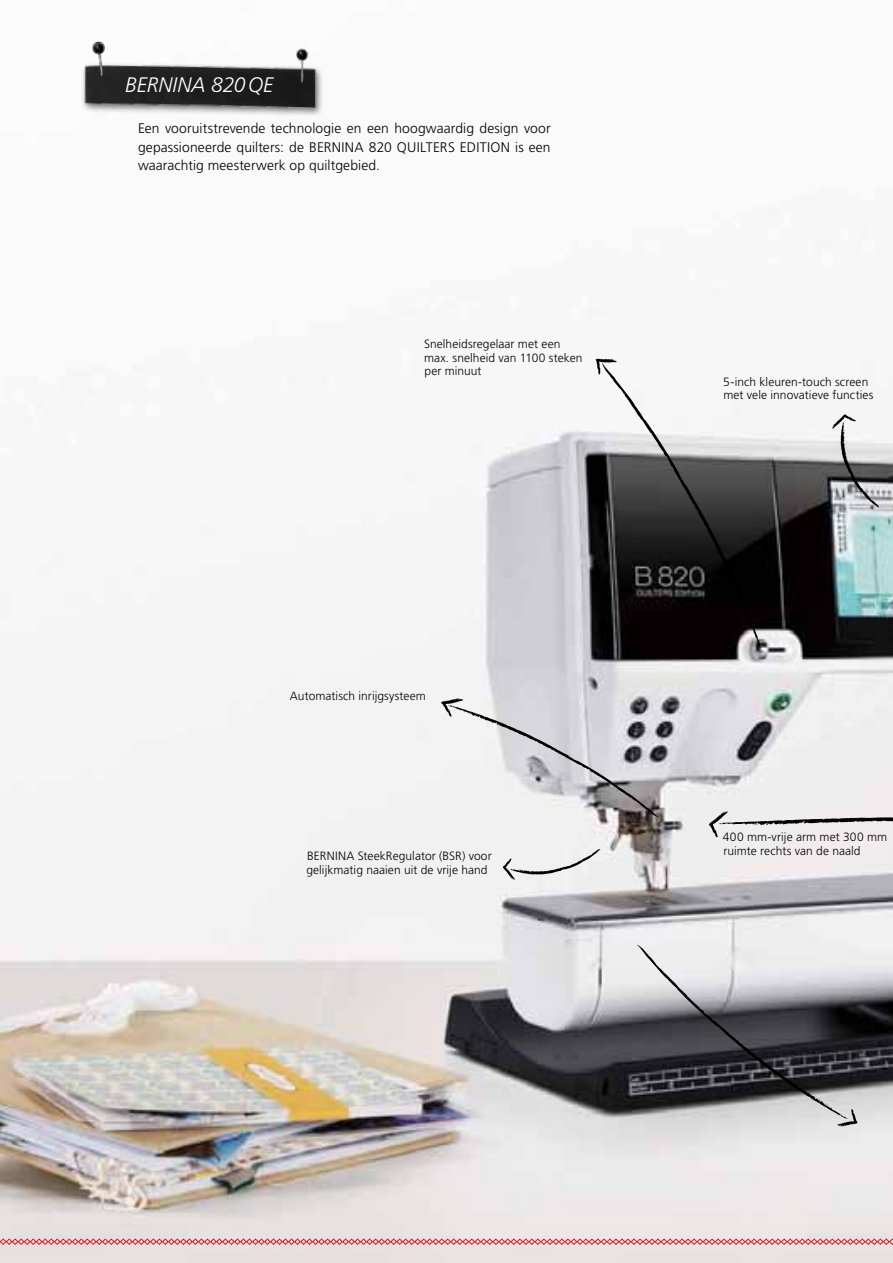
<style>
.page{position:relative;width:893px;height:1263px;background:#fff}
.page>*{position:absolute;margin:0;border:0;box-sizing:border-box;transform-origin:0 0}
.t1{font:italic 300 21px "Frutiger LT Std";color:#fff}
.t2{font:300 13.8px/18.8px "Frutiger LT Std";letter-spacing:.005em;color:#000;text-align:justify}
.t3{font:300 12px/13.5px "Frutiger LT Std";letter-spacing:.005em;color:#000}
</style>
<div class="page">
<img style="left:0;top:374px;width:893px;height:889px">
<svg style="left:709px;top:811px;width:184px;height:26px;background:#d0cdce"></svg>
<svg style="left:637px;top:944px;width:221px;height:183px;background:#808083"></svg>
<svg style="left:503px;top:849px;width:97px;height:31px"></svg>
<svg style="left:441px;top:698px;width:218px;height:119px"></svg>
<svg style="left:595px;top:358px;width:22px;height:16px"></svg>
<svg style="left:602px;top:363px;width:159px;height:286px"></svg>
<svg style="left:0;top:1238px;width:893px;height:7px;background:#e5999a"></svg>
<img style="left:82px;top:63px;width:241px;height:53px">
<img style="left:282px;top:47px;width:41px;height:48px">
<img style="left:83px;top:41px;width:40px;height:45px">
<svg style="left:832px;top:414px;width:47px;height:94px"></svg>
<h1 class="t1" style="left:125px;top:73px;width:150px">BERNINA 820QE</h1>
<p class="t2" style="left:138px;top:119px;width:414px">Een vooruitstrevende technologie en een hoogwaardig design voor gepassioneerde quilters: de BERNINA 820 QUILTERS EDITION is een waarachtig meesterwerk op quiltgebied.</p>
<p class="t3" style="left:424px;top:337px;width:160px">Snelheidsregelaar met een max. snelheid van 1100 steken per minuut</p>
<p class="t3" style="left:290px;top:690px;width:137px">Automatisch inrijgsysteem</p>
<p class="t3" style="left:306px;top:849px;width:187px">BERNINA SteekRegulator (BSR) voor gelijkmatig naaien uit de vrije hand</p>
<p class="t3" style="left:723px;top:375px;width:152px">5-inch kleuren-touch screen met vele innovatieve functies</p>
<p class="t3" style="left:723px;top:830px;width:166px">400 mm-vrije arm met 300 mm ruimte rechts van de naald</p>
</div>
